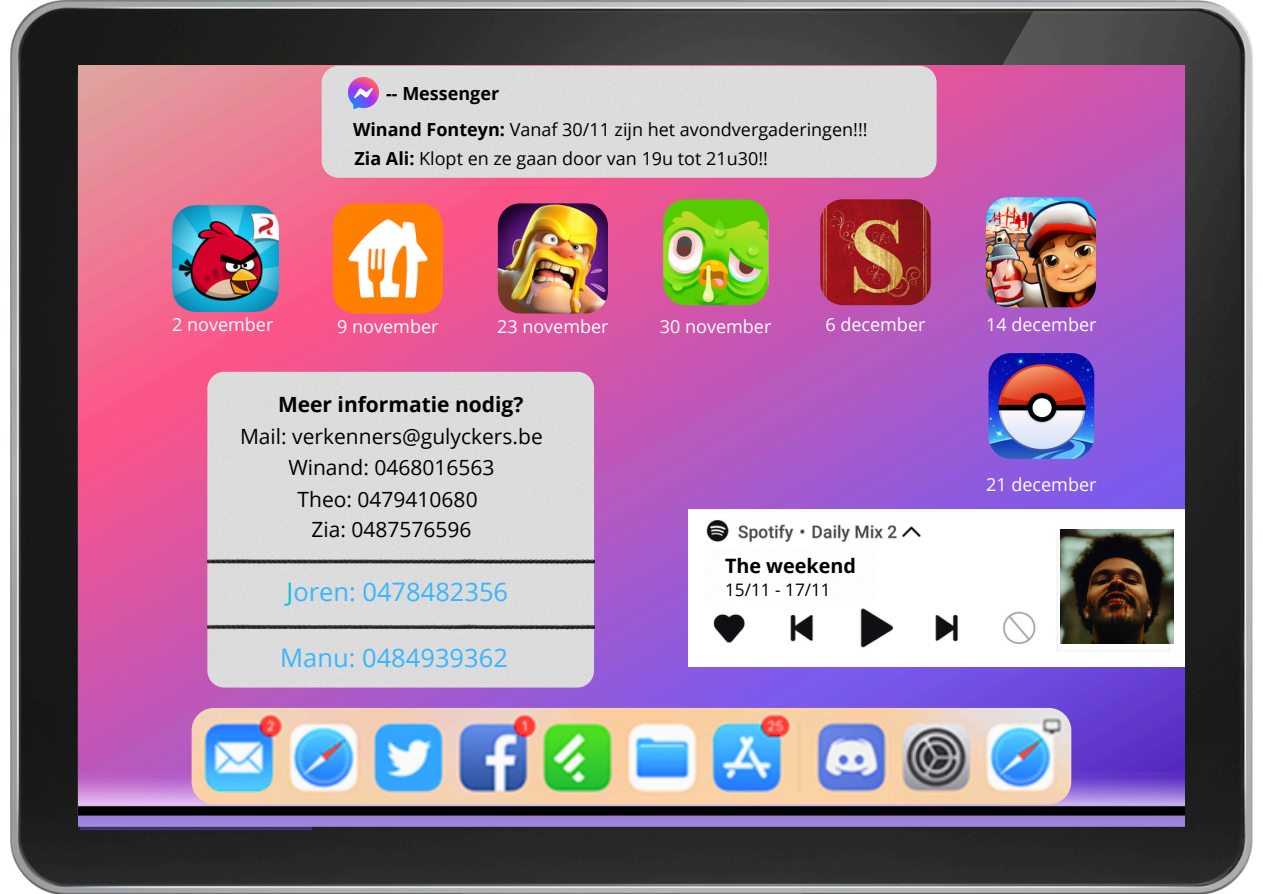
<style>
.page{position:relative;width:1263px;height:894px;background:#fff}
.page>*{position:absolute;margin:0;border:0;box-sizing:border-box;transform-origin:0 0}
.t1{font:25.5px "Open Sans";color:#38b6ff}
.t2{font:21px "Open Sans";color:#000}
.t3{font:700 21px "Open Sans";color:#000}
.t4{font:700 19.8px "Open Sans";color:#000}
.t5{font:18px "Open Sans";color:#000}
.t6{font:18px "Open Sans";color:#fff}
.t7{font:700 18px "Open Sans";color:#000}
.t8{font:17.25px "Open Sans";color:#000}
.s1{font-weight:700}
.s2{color:#0cc0df}
</style>
<div class="page">
<img style="left:10px;top:0;width:1242px;height:893px">
<img style="left:78px;top:66px;width:1106px;height:763px">
<img style="left:663px;top:199px;width:105px;height:106px;border-radius:22px">
<img style="left:172px;top:205px;width:106px;height:106px">
<img style="left:333px;top:203px;width:110px;height:110px;border-radius:22px">
<img style="left:498px;top:203px;width:110px;height:110px;border-radius:22px">
<img style="left:986px;top:197px;width:110px;height:110px;border-radius:22px">
<img style="left:192px;top:707px;width:879px;height:97px;border-radius:22px">
<img style="left:820px;top:199px;width:110px;height:106px;border-radius:22px">
<img style="left:988px;top:353px;width:106px;height:106px;border-radius:22px">
<img style="left:688px;top:509px;width:497px;height:157px">
<img style="left:1060px;top:529px;width:114px;height:114px">
<img style="left:706px;top:548px;width:170px;height:52px">
<div style="left:322px;top:66px;width:615px;height:111px;background:#dcdcdc;border-radius:17px"></div>
<img style="left:348px;top:78px;width:31px;height:30px">
<div style="left:207px;top:371px;width:387px;height:315px;background:#dcdcdc;border-radius:17px"></div>
<img style="left:207px;top:557px;width:387px;height:66px">
<img style="left:207px;top:623px;width:387px;height:177px">
<p class="t7" style="left:386px;top:81px;width:115px">-- Messenger</p>
<p class="t5" style="left:353px;top:117px;width:516px"><span class="s1">Winand Fonteyn:</span> Vanaf 30/11 zijn het avondvergaderingen!!!</p>
<h2 class="t5" style="left:354px;top:146px;width:415px"><span class="s1">Zia Ali:</span> Klopt en ze gaan door van 19u tot 21u30!!</h2>
<h3 class="t6" style="left:172px;top:311px;width:103px">2 november</h3>
<h3 class="t6" style="left:337px;top:314px;width:103px">9 november</h3>
<h3 class="t6" style="left:497px;top:314px;width:113px">23 november</h3>
<h3 class="t6" style="left:660px;top:314px;width:113px">30 november</h3>
<p class="t6" style="left:825px;top:311px;width:101px">6 december</p>
<p class="t6" style="left:986px;top:311px;width:112px">14 december</p>
<p class="t3" style="left:278px;top:389px;width:247px">Meer informatie nodig?</p>
<p class="t2" style="left:240px;top:421px;width:304px">Mail: verkenners@gulyckers.be</p>
<p class="t2" style="left:288px;top:453px;width:208px">Winand: 0468016563</p>
<p class="t2" style="left:298px;top:484px;width:181px">Theo: 0479410680</p>
<h1 class="t2" style="left:311px;top:514px;width:161px">Zia: 0487576596</h1>
<p class="t1" style="left:287px;top:574px;width:223px"><span class="s2">J</span>oren: 0478482356</p>
<h1 class="t1" style="left:280px;top:640px;width:229px">Manu: 0484939362</h1>
<p class="t4" style="left:725px;top:551px;width:132px">The weekend</p>
<p class="t8" style="left:725px;top:577px;width:107px">15/11 - 17/11</p>
<p class="t6" style="left:986px;top:471px;width:112px">21 december</p>
</div>
